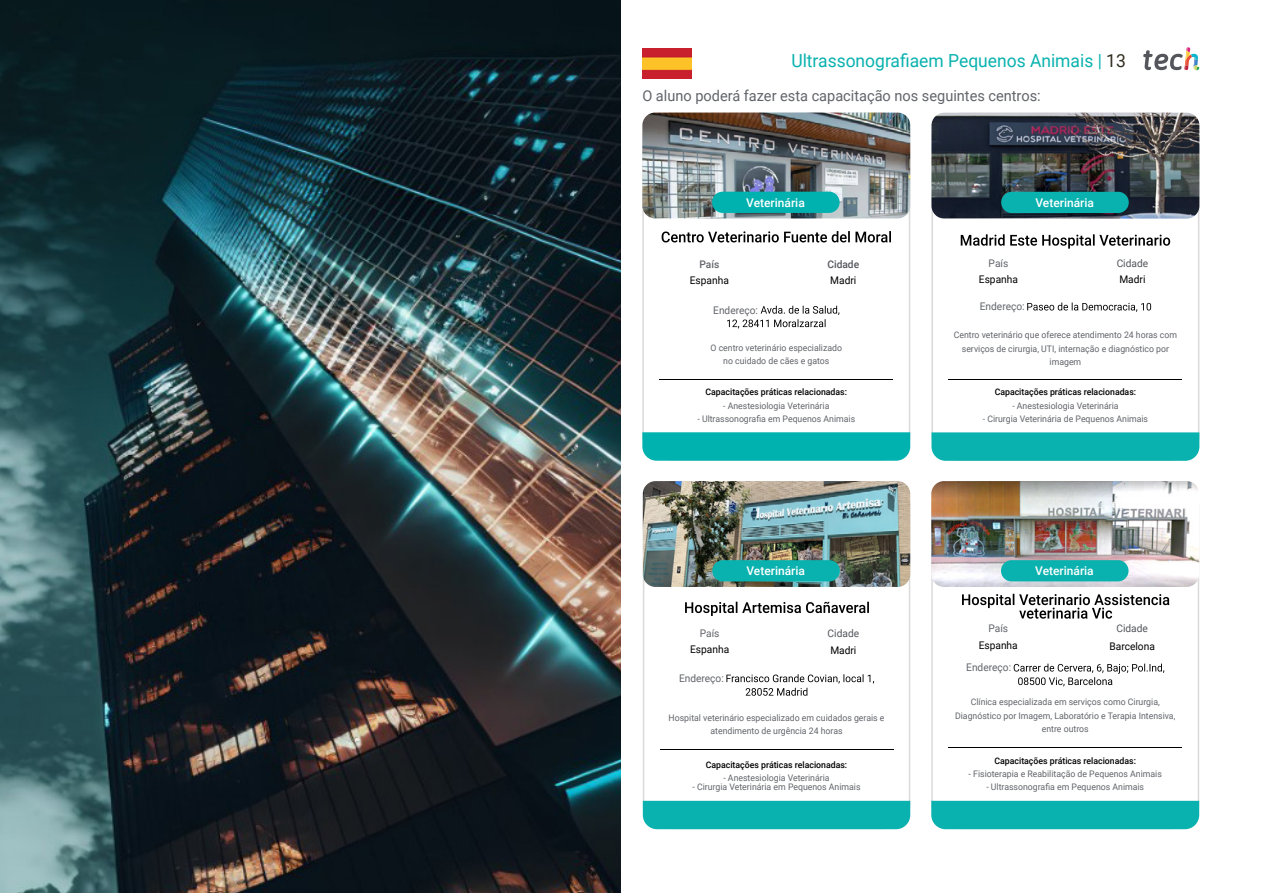
<style>
.page{position:relative;width:1263px;height:893px;background:#fff}
.page>*{position:absolute;margin:0;border:0;box-sizing:border-box;transform-origin:0 0}
.t1{font:18px "Roboto";color:#09b2af}
.t2{font:15px "Roboto";color:#61646a}
.t3{font:500 12px "Roboto";color:#fff}
.t4{font:10.5px "Roboto";color:#000}
.t5{font:10.5px "Roboto";color:#61646a}
.t6{font:10.5px "Roboto";color:#52555b}
.t7{font:500 10.5px "Roboto";color:#52555b}
.t8{font:500 10.5px "Roboto";color:#61646a}
.t9{font:9px/13.5px "Roboto";color:#61646a;text-align:center}
.t10{font:500 9px "Roboto";color:#000}
.s1{color:#312e20}
</style>
<div class="page">
<svg style="left:1143px;top:47px;width:56px;height:24px"></svg>
<img style="left:642px;top:49px;width:49px;height:30px">
<img style="left:0;top:0;width:621px;height:893px">
<svg style="left:642px;top:112px;width:269px;height:337px"></svg>
<img style="left:642px;top:113px;width:268px;height:105px">
<div style="left:712px;top:192px;width:128px;height:21px;background:#00b2af;border-radius:11px"></div>
<svg style="left:642px;top:432px;width:268px;height:29px;background:#08b4b1"></svg>
<hr style="left:659px;top:379px;width:234px;height:1px;background:#000">
<svg style="left:662px;top:231px;width:229px;height:11px"></svg>
<svg style="left:727px;top:306px;width:112px;height:23px"></svg>
<svg style="left:931px;top:112px;width:269px;height:338px"></svg>
<img style="left:931px;top:113px;width:268px;height:106px">
<div style="left:1001px;top:192px;width:128px;height:21px;background:#09b2af;border-radius:11px"></div>
<svg style="left:931px;top:432px;width:268px;height:29px;background:#10b4b1"></svg>
<hr style="left:948px;top:379px;width:234px;height:1px;background:#000">
<svg style="left:961px;top:234px;width:209px;height:15px"></svg>
<svg style="left:1027px;top:303px;width:124px;height:9px"></svg>
<svg style="left:642px;top:492px;width:269px;height:338px"></svg>
<img style="left:643px;top:481px;width:267px;height:106px">
<div style="left:712px;top:560px;width:128px;height:21px;background:#09b2af;border-radius:11px"></div>
<div style="left:643px;top:801px;width:267px;height:28px;background:#09b2af"></div>
<hr style="left:660px;top:749px;width:233px;height:1px;background:#000">
<svg style="left:685px;top:602px;width:184px;height:14px"></svg>
<svg style="left:726px;top:674px;width:148px;height:22px"></svg>
<svg style="left:931px;top:559px;width:269px;height:271px"></svg>
<img style="left:931px;top:481px;width:268px;height:106px">
<div style="left:1001px;top:560px;width:127px;height:21px;background:#09b2af;border-radius:11px"></div>
<div style="left:931px;top:801px;width:268px;height:28px;background:#09b2af"></div>
<hr style="left:948px;top:747px;width:234px;height:1px;background:#000">
<svg style="left:962px;top:594px;width:207px;height:25px"></svg>
<svg style="left:1014px;top:664px;width:150px;height:22px"></svg>
<h1 class="t1" style="left:791px;top:48px;width:336px">Ultrassonografiaem Pequenos Animais | <span class="s1">13</span></h1>
<h2 class="t2" style="left:642px;top:86px;width:400px">O aluno poderá fazer esta capacitação nos seguintes centros:</h2>
<h3 class="t3" style="left:746px;top:194px;width:60px">Veterinária</h3>
<h3 class="t3" style="left:1035px;top:194px;width:60px">Veterinária</h3>
<p class="t8" style="left:699px;top:257px;width:21px">País</p>
<p class="t4" style="left:690px;top:273px;width:41px">Espanha</p>
<p class="t7" style="left:827px;top:257px;width:33px">Cidade</p>
<p class="t4" style="left:830px;top:273px;width:28px">Madri</p>
<p class="t5" style="left:989px;top:256px;width:21px">País</p>
<p class="t4" style="left:979px;top:272px;width:41px">Espanha</p>
<p class="t6" style="left:1117px;top:256px;width:33px">Cidade</p>
<p class="t4" style="left:1119px;top:272px;width:28px">Madri</p>
<p class="t5" style="left:713px;top:302px;width:46px">Endereço:</p>
<p class="t9" style="left:710px;top:340px;width:133px">O centro veterinário especializado no cuidado de cães e gatos</p>
<p class="t10" style="left:705px;top:386px;width:143px">Capacitações práticas relacionadas:</p>
<p class="t9" style="left:723px;top:398px;width:108px">- Anestesiologia Veterinária</p>
<p class="t9" style="left:697px;top:412px;width:159px">- Ultrassonografia em Pequenos Animais</p>
<p class="t5" style="left:980px;top:299px;width:46px">Endereço:</p>
<p class="t9" style="left:954px;top:328px;width:225px">Centro veterinário que oferece atendimento 24 horas com serviços de cirurgia, UTI, internação e diagnóstico por imagem</p>
<p class="t10" style="left:995px;top:386px;width:143px">Capacitações práticas relacionadas:</p>
<p class="t9" style="left:1012px;top:398px;width:108px">- Anestesiologia Veterinária</p>
<p class="t9" style="left:983px;top:412px;width:167px">- Cirurgia Veterinária de Pequenos Animais</p>
<h3 class="t3" style="left:746px;top:563px;width:60px">Veterinária</h3>
<h3 class="t3" style="left:1035px;top:563px;width:60px">Veterinária</h3>
<p class="t5" style="left:700px;top:626px;width:21px">País</p>
<p class="t4" style="left:690px;top:642px;width:41px">Espanha</p>
<p class="t6" style="left:828px;top:626px;width:33px">Cidade</p>
<p class="t4" style="left:830px;top:643px;width:28px">Madri</p>
<p class="t5" style="left:988px;top:621px;width:21px">País</p>
<p class="t4" style="left:979px;top:638px;width:41px">Espanha</p>
<p class="t6" style="left:1116px;top:621px;width:33px">Cidade</p>
<p class="t4" style="left:1109px;top:639px;width:47px">Barcelona</p>
<p class="t5" style="left:679px;top:671px;width:46px">Endereço:</p>
<p class="t9" style="left:669px;top:711px;width:217px">Hospital veterinário especializado em cuidados gerais e atendimento de urgência 24 horas</p>
<p class="t10" style="left:706px;top:758px;width:143px">Capacitações práticas relacionadas:</p>
<p class="t9" style="left:723px;top:771px;width:108px">- Anestesiologia Veterinária</p>
<p class="t9" style="left:692px;top:780px;width:170px">- Cirurgia Veterinária em Pequenos Animais</p>
<p class="t5" style="left:966px;top:660px;width:46px">Endereço:</p>
<p class="t9" style="left:955px;top:695px;width:222px">Clínica especializada em serviços como Cirurgia,<br>Diagnóstico por Imagem, Laboratório e Terapia Intensiva, entre outros</p>
<p class="t10" style="left:994px;top:754px;width:143px">Capacitações práticas relacionadas:</p>
<p class="t9" style="left:969px;top:766px;width:195px">- Fisioterapia e Reabilitação de Pequenos Animais</p>
<p class="t9" style="left:986px;top:780px;width:159px">- Ultrassonografia em Pequenos Animais</p>
</div>
